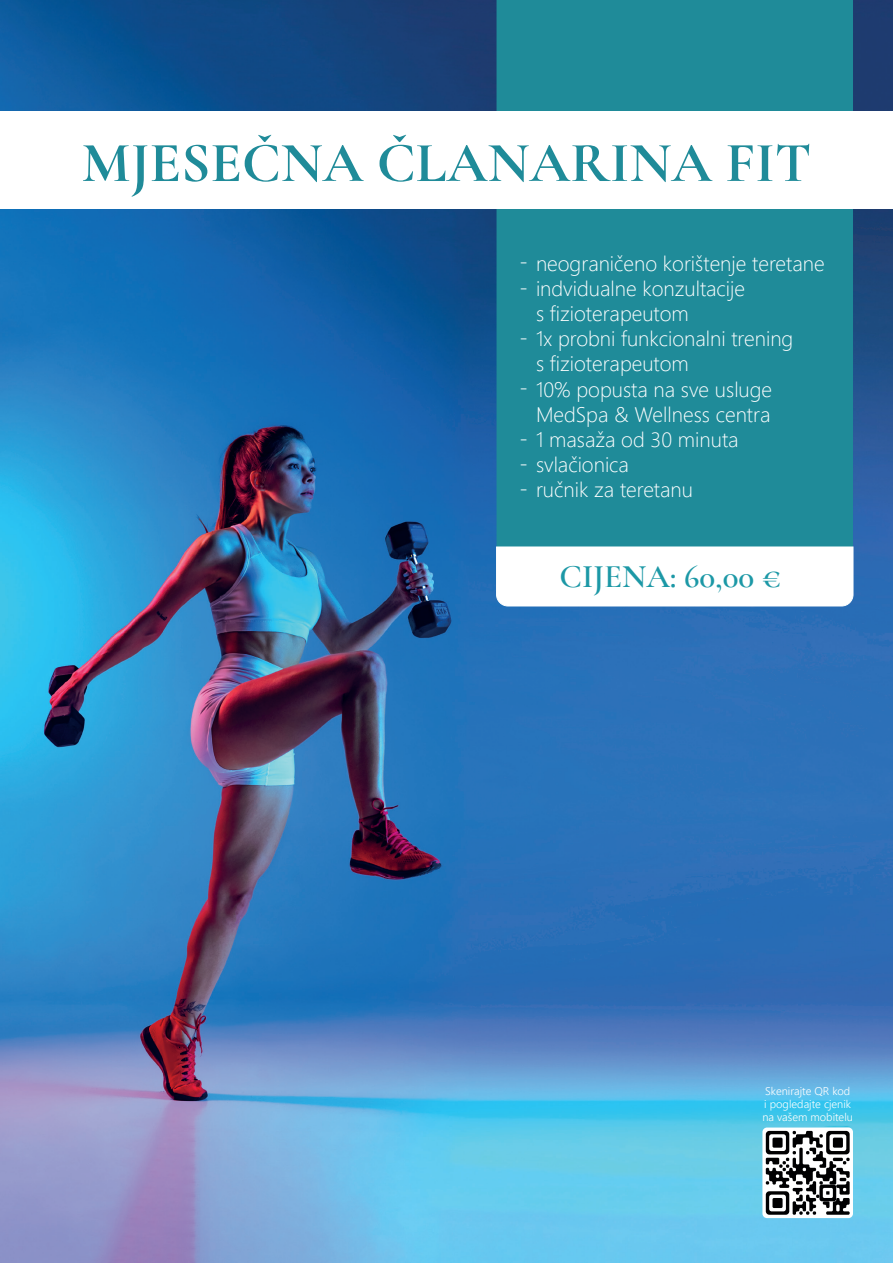
<style>
.page{position:relative;width:893px;height:1263px;background:#fff}
.page>*{position:absolute;margin:0;border:0;box-sizing:border-box;transform-origin:0 0}
.t1{font:700 57px "Cormorant Garamond";color:#1f8b99}
.t2{font:600 33px "Cormorant Garamond";color:#1c98a6}
.t3{font:300 21px/25.2px "Segoe UI";color:#fff}
.t4{font:300 11.1px/13.4px "Segoe UI";color:#fff}
</style>
<div class="page">
<img style="left:0;top:0;width:893px;height:1263px">
<div style="left:496px;top:0;width:357px;height:546px;background:#1f8b99"></div>
<svg style="left:496px;top:546px;width:358px;height:61px"></svg>
<div style="left:762px;top:1127px;width:91px;height:91px;background:#fff;border-radius:5px"></div>
<svg style="left:766px;top:1131px;width:84px;height:84px"></svg>
<div style="left:0;top:111px;width:893px;height:98px;background:#fff"></div>
<h1 class="t1" style="left:82px;top:128px;width:731px">MJESEČNA ČLANARINA FIT</h1>
<p class="t3" style="left:519px;top:248px;width:307px">- neograničeno korištenje teretane</p>
<p class="t3" style="left:536px;top:274px;width:211px;text-indent:-17px">- indvidualne konzultacije s fizioterapeutom</p>
<p class="t3" style="left:536px;top:324px;width:259px;text-indent:-17px">- 1x probni funkcionalni trening s fizioterapeutom</p>
<p class="t3" style="left:519px;top:374px;width:254px;text-align:right">- 10% popusta na sve usluge<br>MedSpa &amp; Wellness centra</p>
<p class="t3" style="left:519px;top:425px;width:221px">- 1 masaža od 30 minuta</p>
<p class="t3" style="left:519px;top:450px;width:111px">- svlačionica</p>
<p class="t3" style="left:519px;top:475px;width:175px">- ručnik za teretanu</p>
<h2 class="t2" style="left:559px;top:556px;width:223px">CIJENA: 60,00 €</h2>
<p class="t4" style="left:762px;top:1083px;width:92px">Skenirajte QR kod<br>i pogledajte cjenik na vašem mobitelu</p>
</div>
